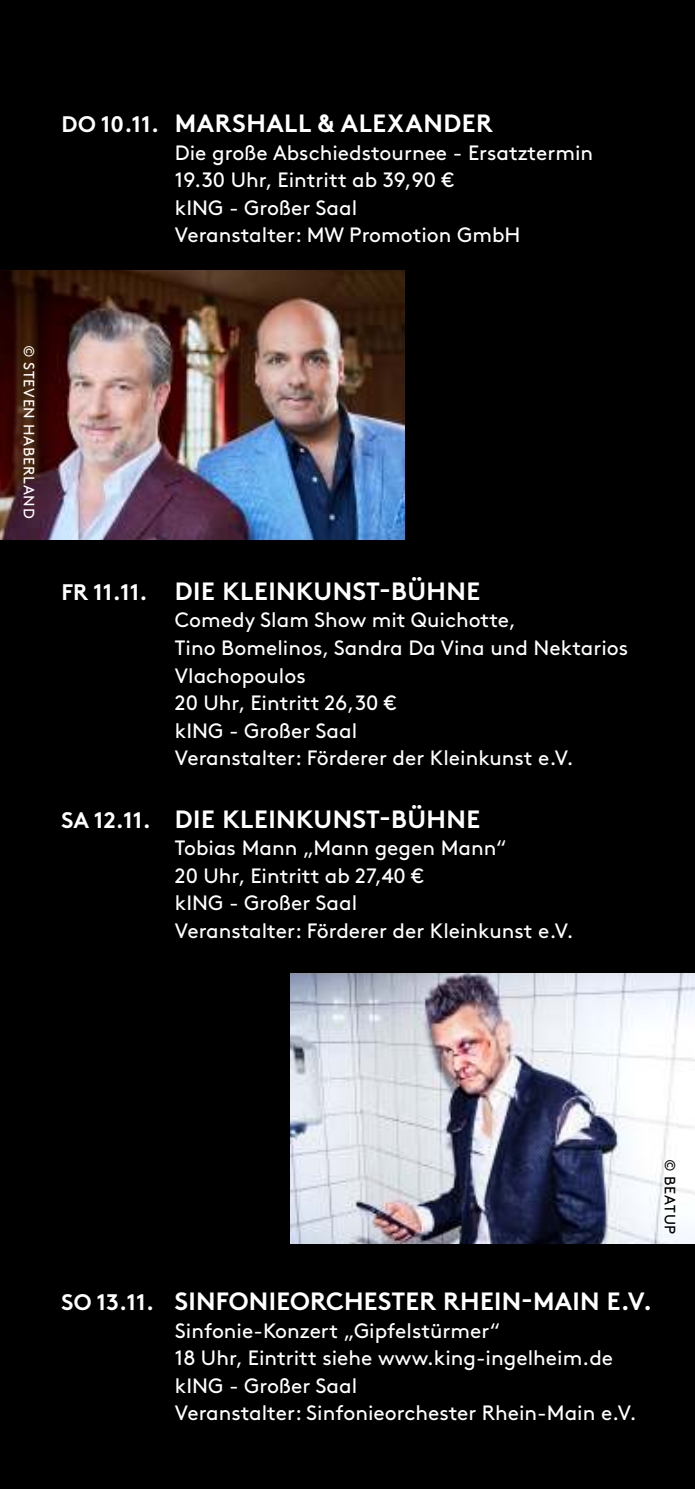
<style>
.page{position:relative;width:695px;height:1489px;background:#fff}
.page>*{position:absolute;margin:0;border:0;box-sizing:border-box;transform-origin:0 0}
.t1{font:700 25px "Brown Std";letter-spacing:.02em;color:#fff}
.t2{font:20.75px/27.5px "Brown Std";color:#fff}
.t3{font:15px "Brown Std";letter-spacing:.05em;color:#fff}
.t4{font:15px "Brown Std";letter-spacing:.05em;color:#000}
.s1{font-size:22.5px}
</style>
<div class="page">
<div style="left:0;top:0;width:694px;height:1488px;background:#000"></div>
<img style="left:0;top:270px;width:404px;height:269px">
<img style="left:291px;top:973px;width:403px;height:269px">
<p class="t1" style="left:61px;top:109px;width:433px"><span class="s1">DO 10.11.</span> MARSHALL &amp; ALEXANDER</p>
<p class="t2" style="left:175px;top:139px;width:419px">Die große Abschiedstournee - Ersatztermin<br>19.30 Uhr, Eintritt ab 39,90 €<br>kING - Großer Saal<br>Veranstalter: MW Promotion GmbH</p>
<p class="t3" style="left:37px;top:344px;width:175px;rotate:90deg">© STEVEN HABERLAND</p>
<p class="t1" style="left:61px;top:577px;width:420px"><span class="s1">FR 11.11.</span> DIE KLEINKUNST-BÜHNE</p>
<p class="t2" style="left:175px;top:607px;width:455px">Comedy Slam Show mit Quichotte,<br>Tino Bomelinos, Sandra Da Vina und Nektarios<br>Vlachopoulos<br>20 Uhr, Eintritt 26,30 €<br>kING - Großer Saal<br>Veranstalter: Förderer der Kleinkunst e.V.</p>
<p class="t1" style="left:61px;top:804px;width:420px"><span class="s1">SA 12.11.</span> DIE KLEINKUNST-BÜHNE</p>
<p class="t2" style="left:175px;top:834px;width:400px">Tobias Mann „Mann gegen Mann“<br>20 Uhr, Eintritt ab 27,40 €<br>kING - Großer Saal<br>Veranstalter: Förderer der Kleinkunst e.V.</p>
<p class="t4" style="left:678px;top:1158px;width:77px;rotate:90deg">© BEATUP</p>
<p class="t1" style="left:61px;top:1287px;width:592px"><span class="s1">SO 13.11.</span> SINFONIEORCHESTER RHEIN-MAIN E.V.</p>
<p class="t2" style="left:175px;top:1317px;width:463px">Sinfonie-Konzert „Gipfelstürmer“<br>18 Uhr, Eintritt siehe www.king-ingelheim.de kING - Großer Saal<br>Veranstalter: Sinfonieorchester Rhein-Main e.V.</p>
</div>
